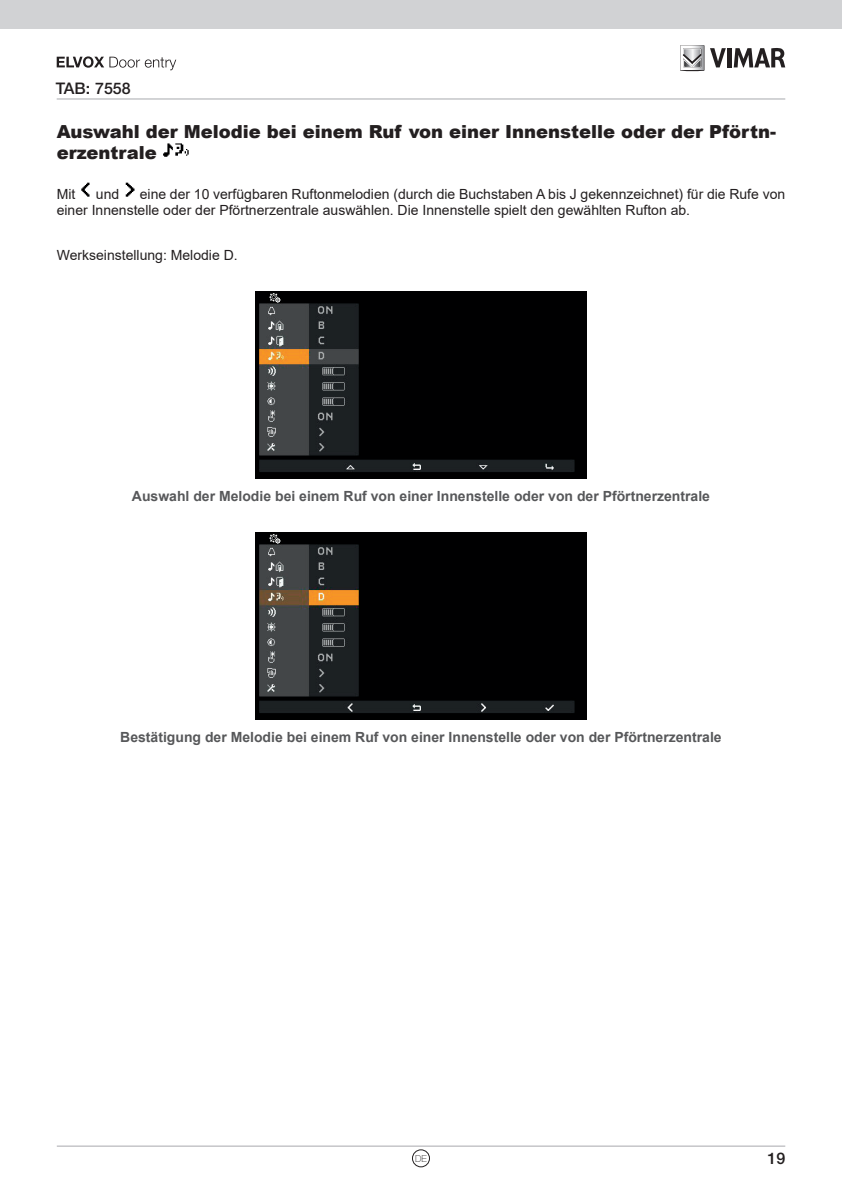
<style>
.page{position:relative;width:842px;height:1191px;background:#fff}
.page>*{position:absolute;margin:0;border:0;box-sizing:border-box;transform-origin:0 0}
.t1{font:900 18px/21.2px "Arial";color:#231f20}
.t2{font:500 16px "Helvetica Neue LT Std";color:#231f20}
.t3{font:14px/16.8px "Arial";color:#231f20}
.t4{font:700 14px "Arial";color:#57585a}
.t5{font:100 9.6px "Helvetica Neue LT Std";color:#231f20}
</style>
<div class="page">
<hr style="left:57px;top:1145px;width:728px;height:1px;background:#a8a9ad">
<div style="left:0;top:0;width:842px;height:28px;background:#d1d2d4"></div>
<svg style="left:680px;top:45px;width:24px;height:27px"></svg>
<svg style="left:710px;top:48px;width:16px;height:19px"></svg>
<hr style="left:727px;top:48px;width:4px;height:19px;background:#231f20">
<svg style="left:734px;top:48px;width:51px;height:19px"></svg>
<hr style="left:57px;top:98px;width:728px;height:1px;background:#a8a9ad">
<svg style="left:57px;top:56px;width:119px;height:14px"></svg>
<div style="left:412px;top:1149px;width:18px;height:18px;border:1px solid #231f20;border-radius:50%"></div>
<img style="left:163px;top:143px;width:26px;height:14px">
<img style="left:81px;top:182px;width:9px;height:15px">
<img style="left:125px;top:182px;width:10px;height:15px">
<img style="left:256px;top:291px;width:330px;height:188px">
<img style="left:256px;top:532px;width:330px;height:187px">
<p class="t2" style="left:56px;top:79px;width:76px">TAB: 7558</p>
<p class="t1" style="left:57px;top:120px;width:721px">Auswahl der Melodie bei einem Ruf von einer Innenstelle oder der Pförtn&shy;erzentrale</p>
<p class="t3" style="left:57px;top:185px;width:20px">Mit</p>
<p class="t3" style="left:96px;top:185px;width:25px">und</p>
<p class="t3" style="left:57px;top:185px;width:730px;text-indent:83px">eine der 10 verfügbaren Ruftonmelodien (durch die Buchstaben A bis J gekennzeichnet) für die Rufe von einer Innenstelle oder der Pförtnerzentrale auswählen. Die Innenstelle spielt den gewählten Rufton ab.</p>
<p class="t3" style="left:57px;top:247px;width:183px">Werkseinstellung: Melodie D.</p>
<p class="t4" style="left:132px;top:486px;width:580px">Auswahl der Melodie bei einem Ruf von einer Innenstelle oder von der Pförtnerzentrale</p>
<p class="t4" style="left:120px;top:727px;width:603px">Bestätigung der Melodie bei einem Ruf von einer Innenstelle oder von der Pförtnerzentrale</p>
<p class="t5" style="left:415px;top:1153px;width:13px">DE</p>
<p class="t2" style="left:767px;top:1148px;width:19px">19</p>
</div>
